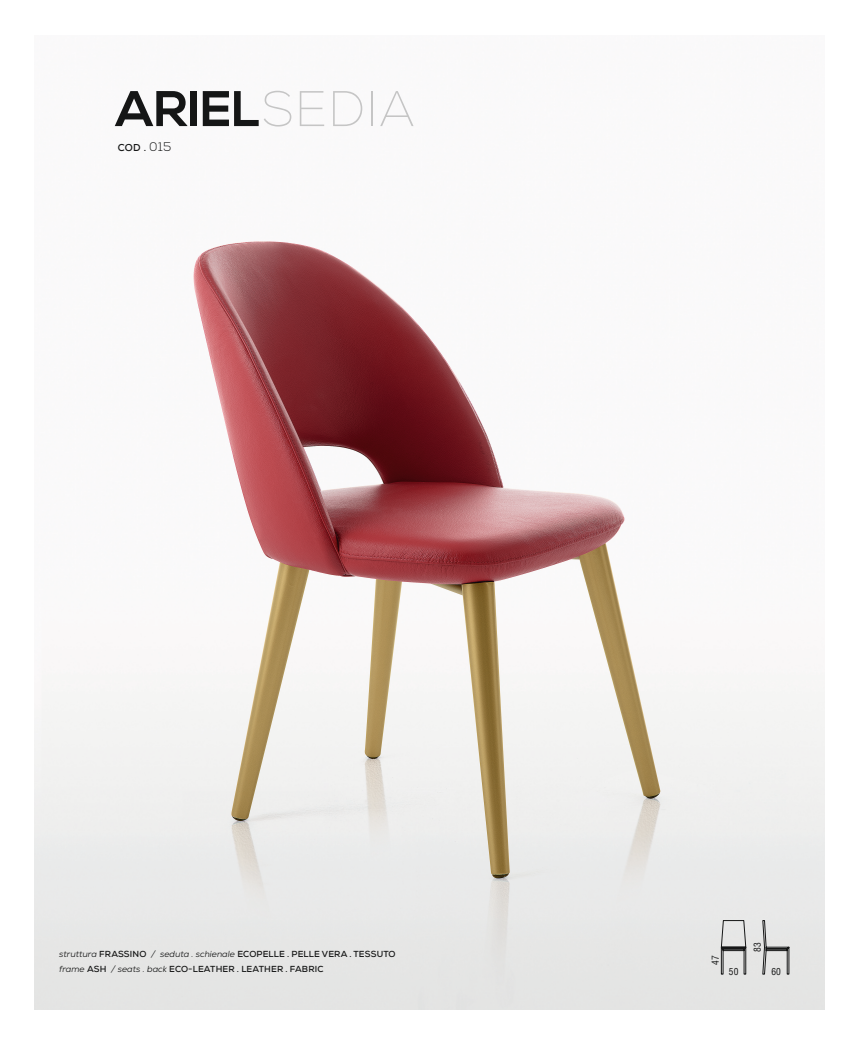
<style>
.page{position:relative;width:856px;height:1063px;background:#fff}
.page>*{position:absolute;margin:0;border:0;box-sizing:border-box;transform-origin:0 0}
.t1{font:700 50px "Nexa";color:#151616}
.t2{font:700 10px "Nexa";color:#151616}
.t3{font:condensed 9.5px "Helvetica LT Std";color:#151616}
.t4{font:700 8.75px "Nexa";letter-spacing:.015em;color:#151616}
.s1{font-weight:100;color:#c5c5c5}
.s2{font-weight:300;font-size:12.5px}
.s3{font-weight:400;font-style:italic}
</style>
<div class="page">
<img style="left:34px;top:241px;width:791px;height:769px">
<svg style="left:720px;top:920px;width:27px;height:55px"></svg>
<svg style="left:762px;top:920px;width:28px;height:55px;background:#c3c4c3"></svg>
<p class="t1" style="left:116px;top:80px;width:301px">ARIEL<span class="s1">SEDIA</span></p>
<p class="t2" style="left:118px;top:141px;width:55px">COD . <span class="s2">015</span></p>
<p class="t4" style="left:59px;top:949px;width:338px"><span class="s3">struttura</span> FRASSINO <span class="s3">/ seduta . schienale</span> ECOPELLE . PELLE VERA . TESSUTO</p>
<p class="t4" style="left:59px;top:964px;width:266px"><span class="s3">frame</span> ASH <span class="s3">/ seats . back</span> ECO-LEATHER . LEATHER . FABRIC</p>
<p class="t3" style="left:709px;top:965px;width:11px;rotate:-90deg">47</p>
<p class="t3" style="left:751px;top:952px;width:11px;rotate:-90deg">83</p>
<p class="t3" style="left:729px;top:965px;width:11px">50</p>
<p class="t3" style="left:771px;top:965px;width:11px">60</p>
</div>
